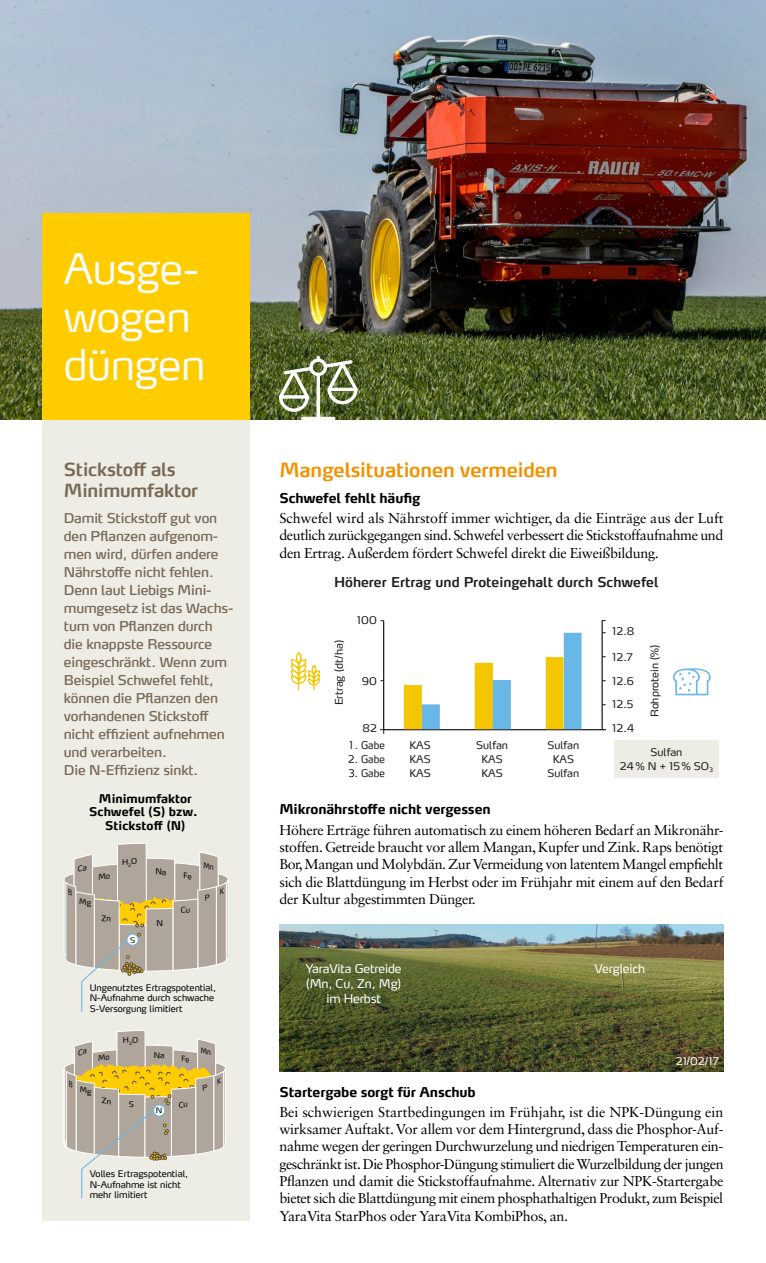
<style>
.page{position:relative;width:766px;height:1263px;background:#fff}
.page>*{position:absolute;margin:0;border:0;box-sizing:border-box;transform-origin:0 0}
.t1{font:300 42px/48px "Yara Max LF";letter-spacing:-.01em;color:#fff}
.t2{font:600 19.5px "Yara Max LF";letter-spacing:-.01em;color:#f39100}
.t3{font:600 18px/21px "Yara Max LF";letter-spacing:-.01em;color:#786854}
.t4{font:14.25px/17.2px "Sabon LT Std";letter-spacing:-.02em;color:#000;text-align:justify}
.t5{font:13.5px/18px "Yara Max LF";letter-spacing:-.01em;color:#786854}
.t6{font:700 13.5px "Yara Max LF";letter-spacing:-.01em;color:#000}
.t7{font:600 13.5px "Yara Max LF";color:#1d1d1c}
.t8{font:12px/15px "Yara Max LF";letter-spacing:-.01em;color:#fff;text-align:center}
.t9{font:700 12px/13.5px "Yara Max LF";color:#000;text-align:center}
.t10{font:10.5px/14px "Yara Max LF";color:#1d1d1c;text-align:center}
.t11{font:10.5px "Yara Max LF";color:#1d1d1c;scale:.93 1}
.t12{font:10.5px "Yara Max LF";color:#fff}
.t13{font:9px/10.5px "Yara Max LF";color:#000}
.t14{font:7.8px "Yara Max LF";color:#000}
.t15{font:7.65px "Yara Max LF";color:#000}
.t16{font:7.5px "Yara Max LF";color:#000;scale:1.05 1}
</style>
<div class="page">
<img style="left:0;top:0;width:765px;height:420px">
<div style="left:43px;top:213px;width:206px;height:207px;background:#fc0"></div>
<div style="left:43px;top:420px;width:206px;height:800px;background:#edece5"></div>
<img style="left:279px;top:925px;width:444px;height:146px">
<div style="left:614px;top:741px;width:104px;height:37px;background:#edece5"></div>
<svg style="left:380px;top:620px;width:226px;height:114px"></svg>
<svg style="left:673px;top:668px;width:37px;height:27px"></svg>
<svg style="left:290px;top:652px;width:30px;height:38px"></svg>
<div style="left:317px;top:373px;width:2px;height:47px;border:1px solid #fff"></div>
<svg style="left:279px;top:356px;width:78px;height:56px"></svg>
<div style="left:301px;top:417px;width:34px;height:3px;border:1px solid #fff"></div>
<svg style="left:63px;top:843px;width:165px;height:356px"></svg>
<h1 class="t1" style="left:64px;top:243px;width:143px">Ausge&shy;wogen düngen</h1>
<p class="t3" style="left:64px;top:458px;width:136px">Stickstoff als<br>Minimumfaktor</p>
<p class="t5" style="left:64px;top:509px;width:171px">Damit Stickstoff gut von den Pflanzen aufgenom&shy;men wird, dürfen andere<br>Nährstoffe nicht fehlen.<br>Denn laut Liebigs Mini&shy;mumgesetz ist das Wachs&shy;tum von Pflanzen durch die knappste Ressource eingeschränkt. Wenn zum<br>Beispiel Schwefel fehlt, können die Pflanzen den vorhandenen Stickstoff nicht effizient aufnehmen und verarbeiten.<br>Die N-Effizienz sinkt.</p>
<p class="t9" style="left:89px;top:791px;width:110px">Minimumfaktor<br>Schwefel (S) bzw.<br>Stickstoff (N)</p>
<p class="t16" style="left:130px;top:935px;width:6px">S</p>
<p class="t14" style="left:156px;top:918px;width:8px">N</p>
<p class="t13" style="left:90px;top:982px;width:128px">Ungenutztes Ertragspotential,<br>N-Aufnahme durch schwache<br>S-Versorgung limitiert</p>
<p class="t15" style="left:129px;top:1099px;width:7px">S</p>
<p class="t16" style="left:156px;top:1106px;width:8px">N</p>
<p class="t13" style="left:90px;top:1169px;width:100px">Volles Ertragspotential,<br>N-Aufnahme ist nicht mehr limitiert</p>
<h2 class="t2" style="left:279px;top:457px;width:279px">Mangelsituationen vermeiden</h2>
<p class="t6" style="left:279px;top:489px;width:142px">Schwefel fehlt häufig</p>
<p class="t4" style="left:279px;top:509px;width:445px">Schwefel wird als Nährstoff immer wichtiger, da die Einträge aus der Luft deutlich zurückgegangen sind. Schwefel verbessert die Stickstoffaufnahme und den Ertrag. Außerdem fördert Schwefel direkt die Eiweißbildung.</p>
<p class="t7" style="left:334px;top:573px;width:326px">Höherer Ertrag und Proteingehalt durch Schwefel</p>
<p class="t10" style="left:357px;top:613px;width:21px">100</p>
<p class="t10" style="left:612px;top:624px;width:23px">12.8</p>
<p class="t10" style="left:331px;top:705px;width:67px;rotate:-90deg">Ertrag (dt/ha)</p>
<p class="t10" style="left:361px;top:673px;width:17px">90</p>
<p class="t10" style="left:612px;top:650px;width:22px">12.7</p>
<p class="t10" style="left:612px;top:673px;width:23px">12.6</p>
<p class="t10" style="left:612px;top:697px;width:22px">12.5</p>
<p class="t10" style="left:647px;top:717px;width:74px;rotate:-90deg">Rohprotein (%)</p>
<p class="t10" style="left:362px;top:721px;width:16px">82</p>
<p class="t10" style="left:612px;top:721px;width:23px">12.4</p>
<p class="t11" style="left:349px;top:739px;width:39px">1 . Gabe</p>
<p class="t11" style="left:348px;top:753px;width:41px">2. Gabe</p>
<p class="t11" style="left:348px;top:766px;width:41px">3. Gabe</p>
<p class="t10" style="left:409px;top:738px;width:23px;text-align:justify">KAS KAS KAS</p>
<p class="t10" style="left:476px;top:738px;width:33px">Sulfan<br>KAS<br>KAS</p>
<p class="t10" style="left:547px;top:737px;width:33px">Sulfan<br>KAS<br>Sulfan</p>
<p class="t10" style="left:619px;top:745px;width:94px">Sulfan<br>24 % N + 15 % SO<sub>3</sub></p>
<p class="t6" style="left:279px;top:801px;width:213px">Mikronährstoffe nicht vergessen</p>
<p class="t4" style="left:279px;top:821px;width:445px">Höhere Erträge führen automatisch zu einem höheren Bedarf an Mikronähr&shy;stoffen. Getreide braucht vor allem Mangan, Kupfer und Zink. Raps benötigt Bor, Mangan und Molybdän. Zur Vermeidung von latentem Mangel empfiehlt sich die Blattdüngung im Herbst oder im Frühjahr mit einem auf den Bedarf der Kultur abgestimmten Dünger.</p>
<p class="t8" style="left:306px;top:961px;width:97px">YaraVita Getreide (Mn, Cu, Zn, Mg) im Herbst</p>
<p class="t8" style="left:594px;top:961px;width:52px">Vergleich</p>
<p class="t12" style="left:675px;top:1055px;width:45px">21/02/17</p>
<p class="t6" style="left:279px;top:1083px;width:198px">Startergabe sorgt für Anschub</p>
<p class="t4" style="left:279px;top:1103px;width:445px">Bei schwierigen Startbedingungen im Frühjahr, ist die NPK-Düngung ein wirksamer Auftakt. Vor allem vor dem Hintergrund, dass die Phosphor-Auf&shy;nahme wegen der geringen Durchwurzelung und niedrigen Temperaturen ein&shy;geschränkt ist. Die Phosphor-Düngung stimuliert die Wurzelbildung der jungen Pflanzen und damit die Stickstoffaufnahme. Alternativ zur NPK-Startergabe bietet sich die Blattdüngung mit einem phosphathaltigen Produkt, zum Beispiel YaraVita StarPhos oder YaraVita KombiPhos, an.</p>
</div>
